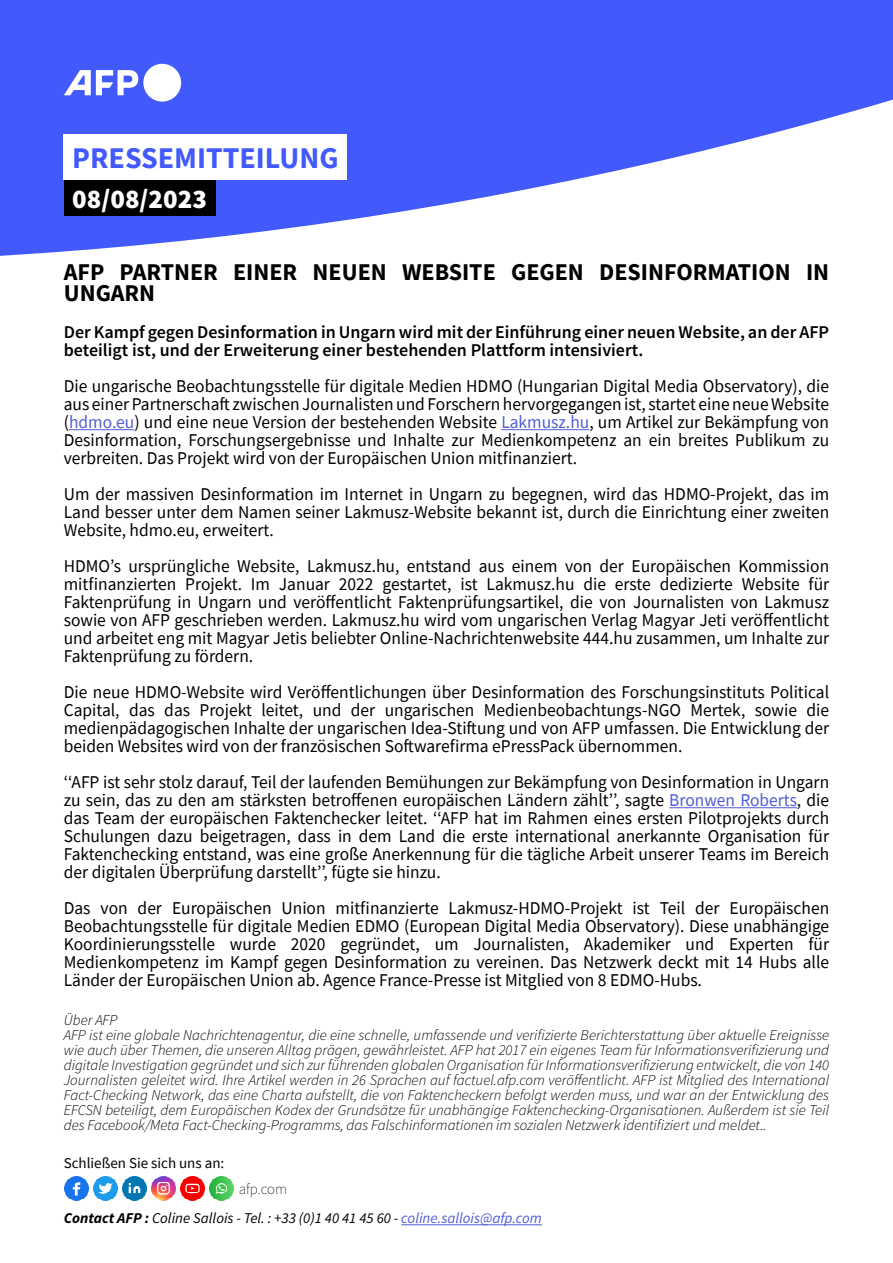
<style>
.page{position:relative;width:893px;height:1263px;background:#fff}
.page>*{position:absolute;margin:0;border:0;box-sizing:border-box;transform-origin:0 0}
.Communiqué{font:700 30px "Source Sans Pro";color:#425afb}
.Date{font:900 27px "Source Sans Pro";color:#fff}
.Titre{font:700 24px/21px "Source Sans Pro";color:#000}
.Corps{font:18px/18px "Source Sans Pro";color:#000;text-align:justify}
.Chapeau{font:18px/18px "Source Sans Pro";color:#000;text-align:justify}
.Chapeau-2{font:600 18px/18px "Source Sans Pro";color:#000}
.t1{font:italic 300 15px/15px "Source Sans Pro";color:#000;text-align:justify}
.Footer_Bis{font:italic 15px "Source Sans Pro";color:#000}
.Footer_Bis-2{font:15px "Source Sans Pro";color:#000}
.t2{font:200 15px "Source Sans Pro";color:#000}
.s1{color:#4f5cd6}
.s2{font-weight:700}
</style>
<div class="page">
<svg style="left:0;top:0;width:893px;height:256px;fill:#425afb"></svg>
<hr style="left:69px;top:429px;width:65px;height:1px;background:#4f5cd6">
<hr style="left:501px;top:429px;width:88px;height:1px;background:#4f5cd6">
<hr style="left:669px;top:807px;width:128px;height:1px;background:#4f5cd6">
<svg style="left:64px;top:64px;width:117px;height:38px"></svg>
<div style="left:64px;top:180px;width:151px;height:36px;background:#000"></div>
<div style="left:64px;top:134px;width:283px;height:46px;background:#fff"></div>
<hr style="left:401px;top:1224px;width:141px;height:1px;background:#4f5cd6">
<img style="left:64px;top:1176px;width:24px;height:23px">
<img style="left:151px;top:1176px;width:24px;height:23px">
<img style="left:122px;top:1176px;width:24px;height:23px">
<img style="left:93px;top:1176px;width:24px;height:23px">
<svg style="left:71px;top:1199px;width:98px;height:1px"></svg>
<img style="left:210px;top:1176px;width:24px;height:23px">
<img style="left:181px;top:1176px;width:24px;height:23px">
<svg style="left:187px;top:1199px;width:40px;height:1px"></svg>
<p class="Communiqué" style="left:72px;top:138px;width:268px">PRESSEMITTEILUNG</p>
<p class="Date" style="left:72px;top:180px;width:136px">08/08/2023</p>
<p class="Titre" style="left:64px;top:261px;width:767px">AFP PARTNER EINER NEUEN WEBSITE GEGEN DESINFORMATION IN<br>UNGARN</p>
<p class="Chapeau-2" style="left:64px;top:324px;width:767px">Der Kampf gegen Desinformation in Ungarn wird mit der Einführung einer neuen Website, an der AFP beteiligt ist, und der Erweiterung einer bestehenden Plattform intensiviert.</p>
<p class="Chapeau" style="left:64px;top:377px;width:767px">Die ungarische Beobachtungsstelle für digitale Medien HDMO (Hungarian Digital Media Observatory), die aus einer Partnerschaft zwischen Journalisten und Forschern hervorgegangen ist, startet eine neue Website (<span class="s1">hdmo.eu</span>) und eine neue Version der bestehenden Website <span class="s1">Lakmusz.hu</span>, um Artikel zur Bekämpfung von Desinformation, Forschungsergebnisse und Inhalte zur Medienkompetenz an ein breites Publikum zu verbreiten. Das Projekt wird von der Europäischen Union mitfinanziert.</p>
<p class="Corps" style="left:64px;top:485px;width:767px">Um der massiven Desinformation im Internet in Ungarn zu begegnen, wird das HDMO-Projekt, das im Land besser unter dem Namen seiner Lakmusz-Website bekannt ist, durch die Einrichtung einer zweiten Website, hdmo.eu, erweitert.</p>
<p class="Corps" style="left:64px;top:557px;width:767px">HDMO’s ursprüngliche Website, Lakmusz.hu, entstand aus einem von der Europäischen Kommission mitfinanzierten Projekt. Im Januar 2022 gestartet, ist Lakmusz.hu die erste dedizierte Website für Faktenprüfung in Ungarn und veröffentlicht Faktenprüfungsartikel, die von Journalisten von Lakmusz sowie von AFP geschrieben werden. Lakmusz.hu wird vom ungarischen Verlag Magyar Jeti veröffentlicht und arbeitet eng mit Magyar Jetis beliebter Online-Nachrichtenwebsite 444.hu zusammen, um Inhalte zur Faktenprüfung zu fördern.</p>
<p class="Corps" style="left:64px;top:683px;width:767px">Die neue HDMO-Website wird Veröffentlichungen über Desinformation des Forschungsinstituts Political Capital, das das Projekt leitet, und der ungarischen Medienbeobachtungs-NGO Mertek, sowie die medienpädagogischen Inhalte der ungarischen Idea-Stiftung und von AFP umfassen. Die Entwicklung der beiden Websites wird von der französischen Softwarefirma ePressPack übernommen.</p>
<p class="Corps" style="left:64px;top:773px;width:767px">‘‘AFP ist sehr stolz darauf, Teil der laufenden Bemühungen zur Bekämpfung von Desinformation in Ungarn zu sein, das zu den am stärksten betroffenen europäischen Ländern zählt’’, sagte <span class="s1">Bronwen Roberts</span>, die das Team der europäischen Faktenchecker leitet. ‘‘AFP hat im Rahmen eines ersten Pilotprojekts durch Schulungen dazu beigetragen, dass in dem Land die erste international anerkannte Organisation für Faktenchecking entstand, was eine große Anerkennung für die tägliche Arbeit unserer Teams im Bereich der digitalen Überprüfung darstellt’’, fügte sie hinzu.</p>
<p class="Corps" style="left:64px;top:899px;width:767px">Das von der Europäischen Union mitfinanzierte Lakmusz-HDMO-Projekt ist Teil der Europäischen Beobachtungsstelle für digitale Medien EDMO (European Digital Media Observatory). Diese unabhängige Koordinierungsstelle wurde 2020 gegründet, um Journalisten, Akademiker und Experten für Medienkompetenz im Kampf gegen Desinformation zu vereinen. Das Netzwerk deckt mit 14 Hubs alle Länder der Europäischen Union ab. Agence France-Presse ist Mitglied von 8 EDMO-Hubs.</p>
<p class="t1" style="left:64px;top:1012px;width:55px">Über AFP</p>
<p class="t1" style="left:64px;top:1027px;width:767px">AFP ist eine globale Nachrichtenagentur, die eine schnelle, umfassende und verifizierte Berichterstattung über aktuelle Ereignisse wie auch über Themen, die unseren Alltag prägen, gewährleistet. AFP hat 2017 ein eigenes Team für Informationsverifizierung und digitale Investigation gegründet und sich zur führenden globalen Organisation für Informationsverifizierung entwickelt, die von 140<br>Journalisten geleitet wird. Ihre Artikel werden in 26 Sprachen auf factuel.afp.com veröffentlicht. AFP ist Mitglied des International Fact-Checking Network, das eine Charta aufstellt, die von Faktencheckern befolgt werden muss, und war an der Entwicklung des EFCSN beteiligt, dem Europäischen Kodex der Grundsätze für unabhängige Faktenchecking-Organisationen. Außerdem ist sie Teil des Facebook/Meta Fact-Checking-Programms, das Falschinformationen im sozialen Netzwerk identifiziert und meldet..</p>
<p class="Footer_Bis-2" style="left:64px;top:1153px;width:162px">Schließen Sie sich uns an:</p>
<p class="t2" style="left:239px;top:1180px;width:50px">afp.com</p>
<p class="Footer_Bis" style="left:64px;top:1209px;width:480px"><span class="s2">Contact AFP :</span> Coline Sallois - Tel. : +33 (0)1 40 41 45 60 - <span class="s1">coline.sallois@afp.com</span></p>
</div>
